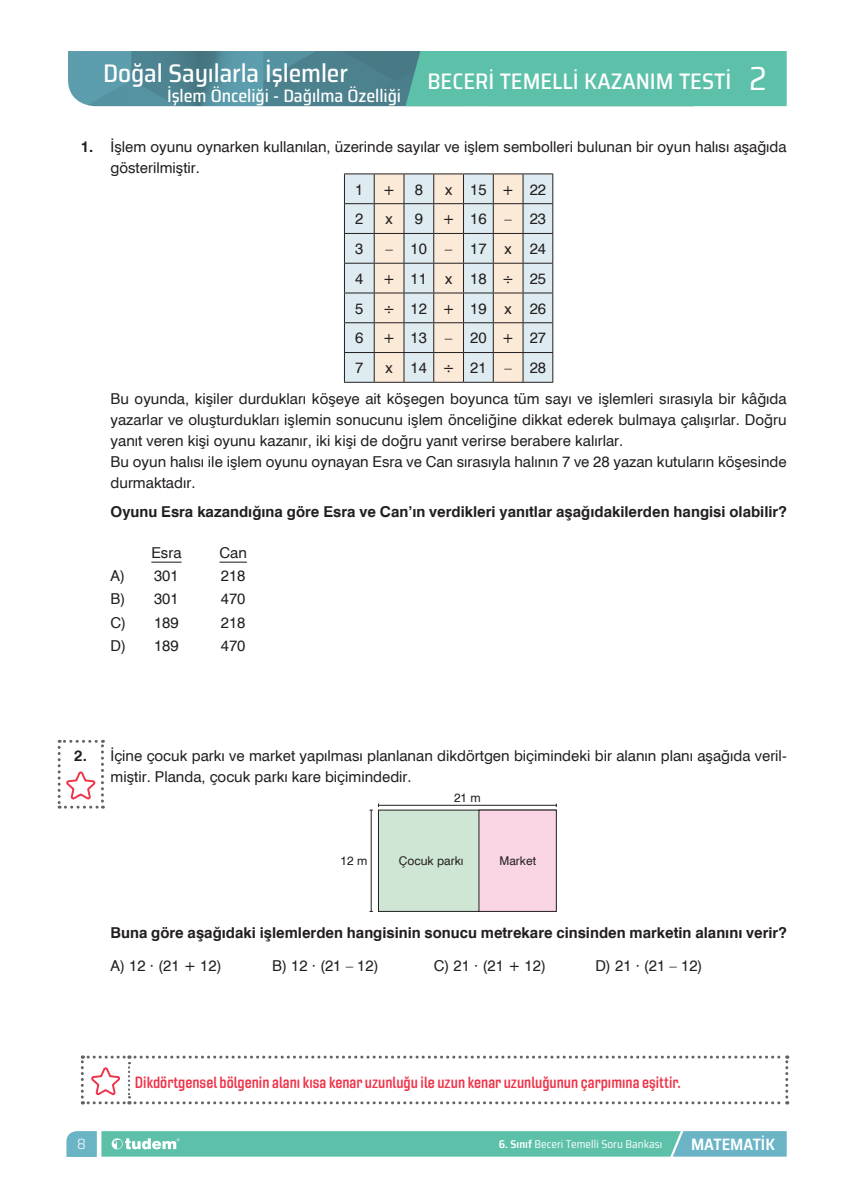
<style>
.page{position:relative;width:842px;height:1195px;background:#fff}
.page>*{position:absolute;margin:0;border:0;box-sizing:border-box;transform-origin:0 0}
.t1{font:500 semi-condensed 25.5px "Saira";letter-spacing:-.005em;color:#fff}
.t2{font:500 semi-condensed 22.5px "Saira";color:#fff}
.t3{font:500 semi-condensed 18px "Saira";letter-spacing:-.005em;color:#fff}
.t4{font:600 semi-condensed 16.5px "Saira";color:#fff}
.t5{font:15.9px "Gineso Soft Con Dem";color:#ee344a}
.t6{font:15px/21px "Swiss 721 BT";color:#231f20}
.t7{font:700 15px "Swiss 721 BT";color:#231f20}
.t8{font:300 semi-condensed 14.85px "Saira";color:#fff}
.t9{font:12px "Swiss 721 BT";color:#231f20}
.t10{font:semi-condensed 11.25px "Saira";color:#fff}
.s1{font-weight:400;font-size:33.3px}
.s2{font-weight:700}
.s3{font-weight:600}
</style>
<div class="page">
<svg style="left:68px;top:51px;width:719px;height:55px;background:#57a6a1"></svg>
<svg style="left:66px;top:1131px;width:721px;height:26px;background:#67c1b3"></svg>
<div style="left:345px;top:175px;width:207px;height:207px;background:#deecf1"></div>
<hr style="left:344px;top:174px;width:30px;height:1px;background:#231f20">
<hr style="left:523px;top:174px;width:30px;height:1px;background:#231f20">
<hr style="left:344px;top:203px;width:30px;height:1px;background:#231f20">
<hr style="left:523px;top:203px;width:30px;height:1px;background:#231f20">
<hr style="left:344px;top:233px;width:30px;height:1px;background:#231f20">
<hr style="left:523px;top:233px;width:30px;height:1px;background:#231f20">
<hr style="left:344px;top:263px;width:30px;height:1px;background:#231f20">
<hr style="left:523px;top:263px;width:30px;height:1px;background:#231f20">
<hr style="left:344px;top:293px;width:30px;height:1px;background:#231f20">
<hr style="left:523px;top:293px;width:30px;height:1px;background:#231f20">
<hr style="left:344px;top:322px;width:30px;height:1px;background:#231f20">
<hr style="left:523px;top:322px;width:30px;height:1px;background:#231f20">
<hr style="left:344px;top:352px;width:30px;height:1px;background:#231f20">
<svg style="left:344px;top:174px;width:1px;height:208px"></svg>
<hr style="left:523px;top:352px;width:30px;height:1px;background:#231f20">
<svg style="left:552px;top:174px;width:1px;height:208px"></svg>
<hr style="left:344px;top:382px;width:30px;height:1px;background:#231f20">
<svg style="left:374px;top:174px;width:150px;height:209px;background:#e1dcd4"></svg>
<hr style="left:463px;top:382px;width:30px;height:1px;background:#231f20">
<hr style="left:493px;top:382px;width:30px;height:1px;background:#231f20">
<hr style="left:523px;top:382px;width:30px;height:1px;background:#231f20">
<hr style="left:151px;top:562px;width:30px;height:1px;background:#231f20">
<svg style="left:219px;top:562px;width:28px;height:1px"></svg>
<div style="left:378px;top:810px;width:178px;height:101px;background:#d0e6d4"></div>
<div style="left:378px;top:810px;width:179px;height:102px;border:1px solid #231f20"></div>
<div style="left:479px;top:810px;width:77px;height:101px;background:#fad5e5"></div>
<div style="left:479px;top:810px;width:78px;height:102px;border:1px solid #231f20"></div>
<hr style="left:371px;top:810px;width:1px;height:101px;background:#231f20">
<hr style="left:378px;top:805px;width:178px;height:1px;background:#231f20">
<svg style="left:369px;top:803px;width:10px;height:8px"></svg>
<svg style="left:58px;top:740px;width:46px;height:69px"></svg>
<svg style="left:81px;top:1055px;width:707px;height:49px"></svg>
<h1 class="t1" style="left:103px;top:54px;width:246px">Doğal Sayılarla İşlemler</h1>
<h2 class="t2" style="left:427px;top:65px;width:341px">BECERİ TEMELLİ KAZANIM TESTİ <span class="s1">2</span></h2>
<p class="t3" style="left:167px;top:82px;width:236px">İşlem Önceliği - Dağılma Özelliği</p>
<p class="t6" style="left:81px;top:136px;width:707px"><span class="s2">1.</span> İşlem oyunu oynarken kullanılan, üzerinde sayılar ve işlem sembolleri bulunan bir oyun halısı aşağıda</p>
<p class="t6" style="left:111px;top:157px;width:91px">gösterilmiştir.</p>
<p class="t6" style="left:355px;top:179px;width:10px">1</p>
<p class="t6" style="left:383px;top:179px;width:14px">+</p>
<p class="t6" style="left:415px;top:179px;width:10px">8</p>
<p class="t6" style="left:445px;top:179px;width:103px">x 15+22</p>
<p class="t6" style="left:355px;top:208px;width:10px">2</p>
<p class="t6" style="left:385px;top:208px;width:9px">x</p>
<p class="t6" style="left:415px;top:208px;width:10px">9</p>
<p class="t6" style="left:442px;top:208px;width:105px">+16 – 23</p>
<p class="t6" style="left:355px;top:238px;width:10px">3</p>
<p class="t6" style="left:385px;top:238px;width:162px">–10–17x24</p>
<p class="t6" style="left:355px;top:268px;width:10px">4</p>
<p class="t6" style="left:383px;top:268px;width:165px">+11 x 18÷25</p>
<p class="t6" style="left:355px;top:298px;width:10px">5</p>
<p class="t6" style="left:383px;top:298px;width:165px">÷12+19 x 26</p>
<p class="t6" style="left:355px;top:327px;width:10px">6</p>
<p class="t6" style="left:383px;top:327px;width:165px">+13 – 20+27</p>
<p class="t6" style="left:355px;top:357px;width:10px">7</p>
<p class="t6" style="left:111px;top:352px;width:678px;line-height:30.6px;text-indent:275px">x 14÷21 – 28<br>Bu oyunda, kişiler durdukları köşeye ait köşegen boyunca tüm sayı ve işlemleri sırasıyla bir kâğıda</p>
<p class="t6" style="left:111px;top:409px;width:678px">yazarlar ve oluşturdukları işlemin sonucunu işlem önceliğine dikkat ederek bulmaya çalışırlar. Doğru yanıt veren kişi oyunu kazanır, iki kişi de doğru yanıt verirse berabere kalırlar.<br>Bu oyun halısı ile işlem oyunu oynayan Esra ve Can sırasıyla halının 7 ve 28 yazan kutuların köşesinde durmaktadır.</p>
<p class="t7" style="left:111px;top:503px;width:678px">Oyunu Esra kazandığına göre Esra ve Can’ın verdikleri yanıtlar aşağıdakilerden hangisi olabilir?</p>
<p class="t6" style="left:151px;top:542px;width:32px">Esra</p>
<p class="t6" style="left:219px;top:542px;width:29px">Can</p>
<p class="t6" style="left:111px;top:565px;width:70px">A) 301</p>
<p class="t6" style="left:221px;top:565px;width:26px">218</p>
<p class="t6" style="left:111px;top:588px;width:70px">B) 301</p>
<p class="t6" style="left:221px;top:588px;width:26px">470</p>
<p class="t6" style="left:111px;top:612px;width:70px">C) 189</p>
<p class="t6" style="left:221px;top:612px;width:26px">218</p>
<p class="t6" style="left:111px;top:635px;width:70px">D) 189</p>
<p class="t6" style="left:221px;top:635px;width:26px">470</p>
<p class="t7" style="left:74px;top:746px;width:14px">2.</p>
<p class="t6" style="left:111px;top:745px;width:678px">İçine çocuk parkı ve market yapılması planlanan dikdörtgen biçimindeki bir alanın planı aşağıda veril&shy;miştir. Planda, çocuk parkı kare biçimindedir.</p>
<p class="t9" style="left:454px;top:790px;width:28px">21 m</p>
<p class="t9" style="left:341px;top:854px;width:28px">12 m</p>
<p class="t9" style="left:399px;top:854px;width:66px">Çocuk parkı</p>
<p class="t9" style="left:499px;top:854px;width:38px">Market</p>
<p class="t7" style="left:111px;top:923px;width:678px">Buna göre aşağıdaki işlemlerden hangisinin sonucu metrekare cinsinden marketin alanını verir?</p>
<p class="t6" style="left:111px;top:955px;width:113px">A) 12 ∙ (21 + 12)</p>
<p class="t6" style="left:272px;top:955px;width:108px">B) 12 ∙ (21 – 12)</p>
<p class="t6" style="left:434px;top:955px;width:114px">C) 21 ∙ (21 + 12)</p>
<p class="t6" style="left:595px;top:955px;width:109px">D) 21 ∙ (21 – 12)</p>
<p class="t5" style="left:135px;top:1072px;width:547px">Dikdörtgensel bölgenin alanı kısa kenar uzunluğu ile uzun kenar uzunluğunun çarpımına eşittir.</p>
<p class="t8" style="left:77px;top:1133px;width:10px">8</p>
<p class="t10" style="left:499px;top:1136px;width:165px"><span class="s3">6. Sınıf</span> Beceri Temelli Soru Bankası</p>
<p class="t4" style="left:691px;top:1131px;width:86px">MATEMATİK</p>
</div>
